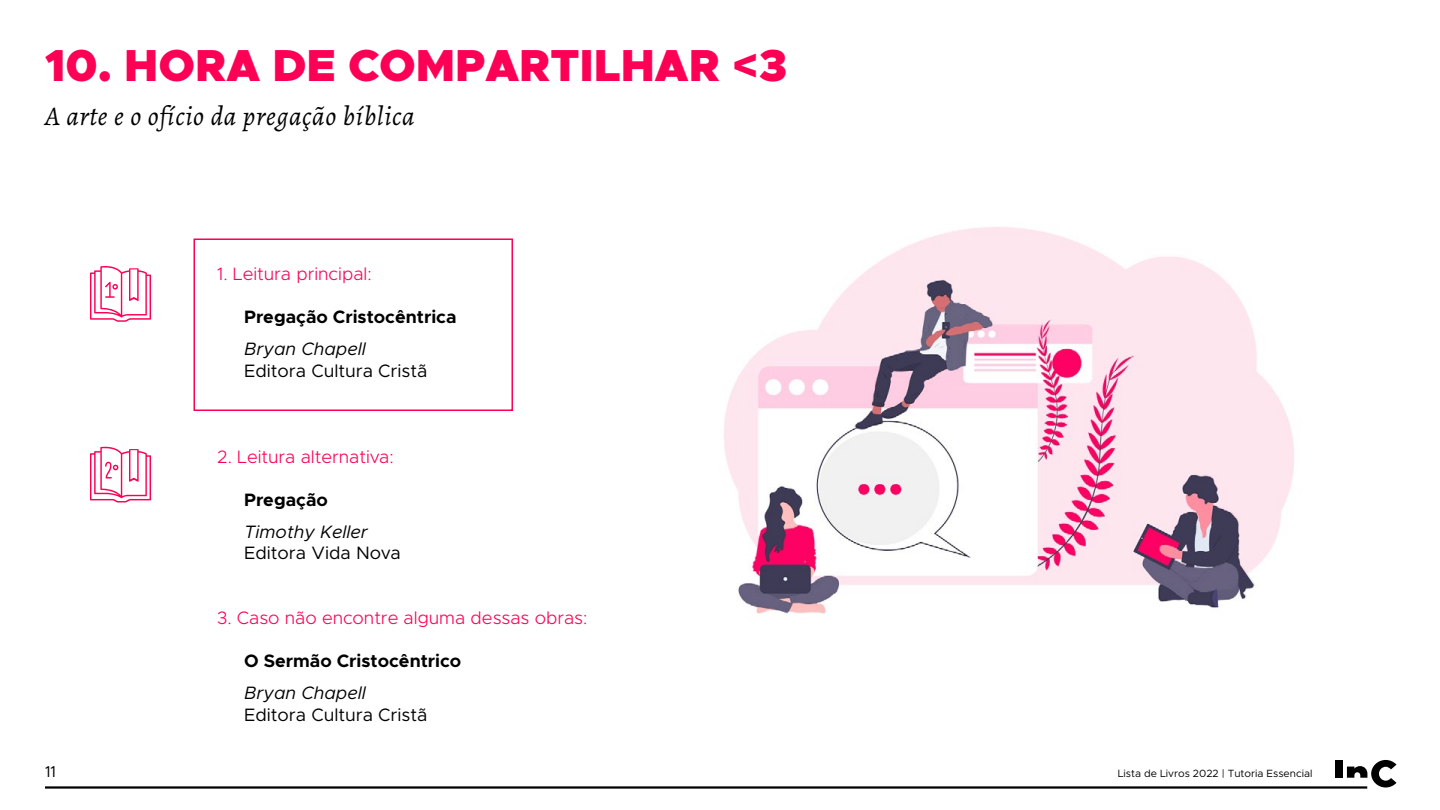
<style>
.page{position:relative;width:1440px;height:810px;background:#fff}
.page>*{position:absolute;margin:0;border:0;box-sizing:border-box;transform-origin:0 0}
.t1{font:900 45px "Metropolis";color:#fc0055}
.t2{font:italic 27px "Alegreya";letter-spacing:.025em;color:#000}
.t3{font:300 18px "Metropolis";color:#fc0055}
.t4{font:18px "Metropolis";color:#000}
.t5{font:700 18px "Metropolis";color:#000}
.t6{font:italic 18px "Metropolis";color:#000}
.t7{font:15.75px "Metropolis";color:#000}
.t8{font:10.5px "Metropolis";color:#000}
</style>
<div class="page">
<div style="left:1335px;top:760px;width:8px;height:18px;background:#000"></div>
<svg style="left:1347px;top:760px;width:49px;height:28px"></svg>
<hr style="left:45px;top:786px;width:1322px;height:3px;background:#000">
<div style="left:194px;top:238px;width:319px;height:173px;border:2px solid #fc0055"></div>
<svg style="left:90px;top:266px;width:61px;height:56px"></svg>
<img style="left:724px;top:227px;width:570px;height:387px">
<svg style="left:90px;top:446px;width:61px;height:57px"></svg>
<h1 class="t1" style="left:45px;top:36px;width:744px">10. HORA DE COMPARTILHAR &lt;3</h1>
<h2 class="t2" style="left:45px;top:99px;width:371px">A arte e o ofício da pregação bíblica</h2>
<p class="t3" style="left:217px;top:262px;width:156px">1. Leitura principal:</p>
<p class="t5" style="left:244px;top:305px;width:214px">Pregação Cristocêntrica</p>
<p class="t6" style="left:244px;top:338px;width:123px">Bryan Chapell</p>
<p class="t4" style="left:244px;top:359px;width:185px">Editora Cultura Cristã</p>
<p class="t3" style="left:217px;top:446px;width:178px">2. Leitura alternativa:</p>
<p class="t5" style="left:244px;top:489px;width:85px">Pregação</p>
<p class="t6" style="left:244px;top:520px;width:125px">Timothy Keller</p>
<p class="t4" style="left:244px;top:542px;width:158px">Editora Vida Nova</p>
<p class="t3" style="left:217px;top:607px;width:372px">3. Caso não encontre alguma dessas obras:</p>
<p class="t5" style="left:244px;top:650px;width:219px">O Sermão Cristocêntrico</p>
<p class="t6" style="left:244px;top:682px;width:123px">Bryan Chapell</p>
<p class="t4" style="left:244px;top:703px;width:185px">Editora Cultura Cristã</p>
<p class="t7" style="left:45px;top:762px;width:13px">11</p>
<p class="t8" style="left:1118px;top:767px;width:196px">Lista de Livros 2022 | Tutoria Essencial</p>
</div>
